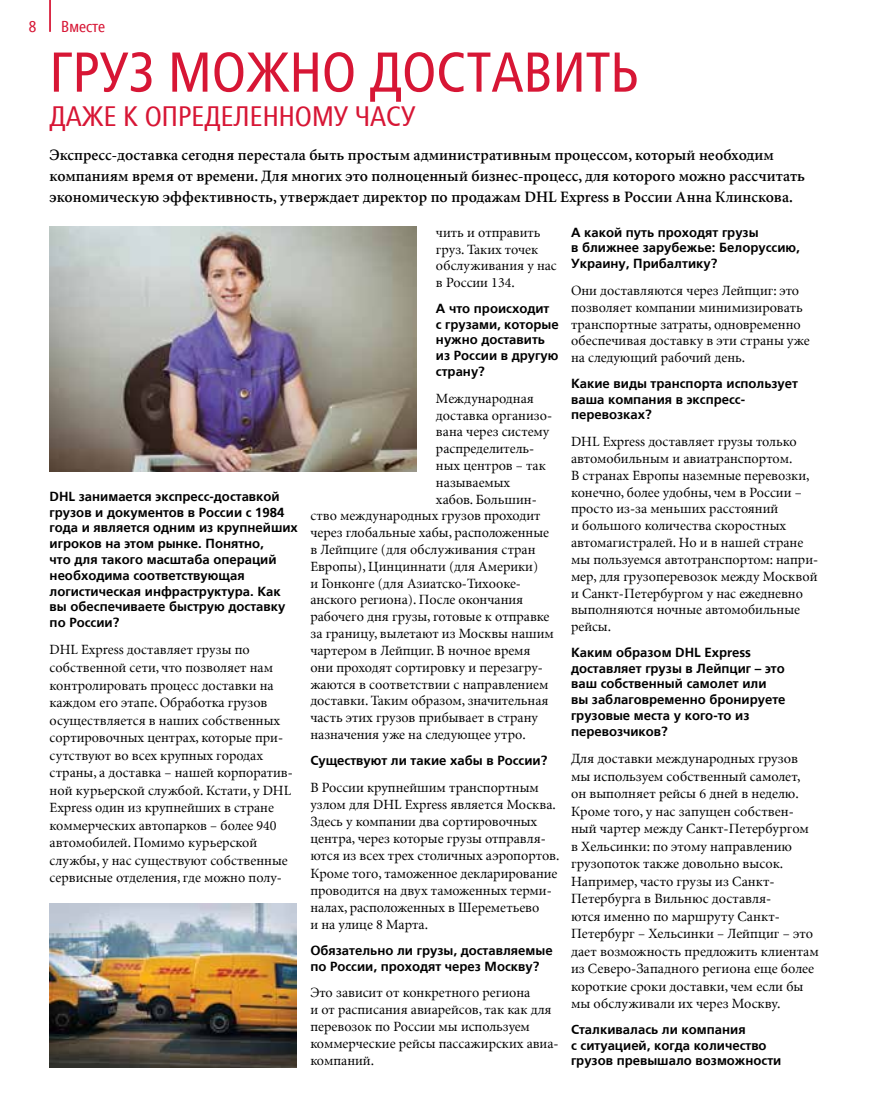
<style>
.page{position:relative;width:869px;height:1117px;background:#fff}
.page>*{position:absolute;margin:0;border:0;box-sizing:border-box;transform-origin:0 0}
.t1{font:condensed 56px "Frutiger LTCYR";color:#d71635}
.t2{font:condensed 28px "Frutiger LTCYR";color:#d71635}
.t3{font:600 15.75px/21px "Minion CYR";color:#000}
.t4{font:condensed 15.75px "Frutiger LTCYR";color:#d71635}
.t5{font:14px/17.5px "Minion CYR";color:#000}
.t6{font:700 13.12px/15.8px "Frutiger LTCYR";color:#000}
</style>
<div class="page">
<hr style="left:49px;top:0;width:2px;height:32px;background:#d71635">
<img style="left:50px;top:227px;width:366px;height:244px">
<img style="left:49px;top:903px;width:247px;height:164px">
<p class="t4" style="left:29px;top:18px;width:9px">8</p>
<p class="t4" style="left:61px;top:18px;width:46px">Вместе</p>
<h1 class="t1" style="left:50px;top:43px;width:590px">Груз можно доставить</h1>
<h2 class="t2" style="left:50px;top:102px;width:143px">даже к определе</h2>
<h2 class="t2" style="left:262px;top:102px;width:154px">нному часу</h2>
<p class="t3" style="left:50px;top:144px;width:756px">Экспресс-доставка сегодня перестала быть простым административным процессом, который необходим компаниям время от времени. Для многих это полноценный бизнес-процесс, для которого можно рассчитать экономическую эффективность, утверждает директор по продажам DHL Express в России Анна Клинскова.</p>
<p class="t6" style="left:50px;top:488px;width:250px">DHL занимается экспресс-доставкой грузов и документов в России с 1984 года и является одним из крупнейших игроков на этом рынке. Понятно,<br>что для такого масштаба операций необходима соответствующая логистическая инфраструктура. Как вы обеспечиваете быструю доставку по России?</p>
<p class="t5" style="left:50px;top:641px;width:245px">DHL Express доставляет грузы по собственной сети, что позволяет нам контролировать процесс доставки на каждом его этапе. Обработка грузов осуществляется в наших собственных сортировочных центрах, которые при&shy;сутствуют во всех крупных городах страны, а доставка – нашей корпоратив&shy;ной курьерской службой. Кстати, у DHL Express один из крупнейших в стране коммерческих автопарков – более 940 автомобилей. Помимо курьерской службы, у нас существуют собственные сервисные отделения, где можно полу-</p>
<p class="t5" style="left:436px;top:224px;width:122px;line-height:16.8px">чить и отправить груз. Таких точек обслуживания у нас в России 134.</p>
<p class="t6" style="left:436px;top:300px;width:124px">А что происходит<br>с грузами, которые нужно доставить из России в другую страну?</p>
<p class="t5" style="left:436px;top:389px;width:99px">Международная</p>
<p class="t5" style="left:436px;top:406px;width:118px">доставка организо-</p>
<p class="t5" style="left:436px;top:423px;width:115px">вана через систему</p>
<p class="t5" style="left:436px;top:439px;width:100px">распределитель-</p>
<p class="t5" style="left:436px;top:456px;width:111px">ных центров – так</p>
<p class="t5" style="left:436px;top:473px;width:76px">называемых</p>
<p class="t5" style="left:436px;top:490px;width:102px">хабов. Большин-</p>
<p class="t5" style="left:310px;top:507px;width:231px">ство международных грузов проходит</p>
<p class="t5" style="left:310px;top:523px;width:240px">через глобальные хабы, расположенные</p>
<p class="t5" style="left:310px;top:540px;width:226px">в Лейпциге (для обслуживания стран</p>
<p class="t5" style="left:310px;top:557px;width:229px">Европы), Цинциннати (для Америки)</p>
<p class="t5" style="left:310px;top:574px;width:212px">и Гонконге (для Азиатско-Тихооке-</p>
<p class="t5" style="left:310px;top:591px;width:214px">анского региона). После окончания</p>
<p class="t5" style="left:310px;top:607px;width:240px">рабочего дня грузы, готовые к отправке</p>
<p class="t5" style="left:310px;top:624px;width:245px">за границу, вылетают из Москвы нашим</p>
<p class="t5" style="left:310px;top:641px;width:221px">чартером в Лейпциг. В ночное время</p>
<p class="t5" style="left:310px;top:658px;width:234px">они проходят сортировку и перезагру-</p>
<p class="t5" style="left:310px;top:675px;width:239px">жаются в соответствии с направлением</p>
<p class="t5" style="left:310px;top:691px;width:239px">доставки. Таким образом, значительная</p>
<p class="t5" style="left:310px;top:708px;width:229px">часть этих грузов прибывает в страну</p>
<p class="t5" style="left:310px;top:725px;width:217px">назначения уже на следующее утро.</p>
<p class="t6" style="left:310px;top:752px;width:238px">Существуют ли такие хабы в России?</p>
<p class="t5" style="left:310px;top:778px;width:250px">В России крупнейшим транспортным узлом для DHL Express является Москва.<br>Здесь у компании два сортировочных центра, через которые грузы отправля&shy;ются из всех трех столичных аэропортов.<br>Кроме того, таможенное декларирование проводится на двух таможенных терми&shy;налах, расположенных в Шереметьево<br>и на улице 8 Марта.</p>
<p class="t6" style="left:310px;top:942px;width:244px">Обязательно ли грузы, доставляемые по России, проходят через Москву?</p>
<p class="t5" style="left:310px;top:983px;width:250px;line-height:16.8px">Это зависит от конкретного региона<br>и от расписания авиарейсов, так как для перевозок по России мы используем коммерческие рейсы пассажирских авиа&shy;компаний.</p>
<p class="t6" style="left:570px;top:224px;width:230px">А какой путь проходят грузы<br>в ближнее зарубежье: Белоруссию,<br>Украину, Прибалтику?</p>
<p class="t5" style="left:570px;top:282px;width:240px;line-height:16.8px">Они доставляются через Лейпциг: это позволяет компании минимизировать транспортные затраты, одновременно обеспечивая доставку в эти страны уже на следующий рабочий день.</p>
<p class="t6" style="left:570px;top:375px;width:228px">Какие виды транспорта использует ваша компания в экспресс&shy;перевозках?</p>
<p class="t5" style="left:570px;top:433px;width:248px;line-height:16.8px">DHL Express доставляет грузы только автомобильным и авиатранспортом.<br>В странах Европы наземные перевозки, конечно, более удобны, чем в России – просто из-за меньших расстояний<br>и большого количества скоростных автомагистралей. Но и в нашей стране мы пользуемся автотранспортом: напри&shy;мер, для грузоперевозок между Москвой и Санкт-Петербургом у нас ежедневно выполняются ночные автомобильные рейсы.</p>
<p class="t6" style="left:570px;top:644px;width:216px">Каким образом DHL Express доставляет грузы в Лейпциг – это ваш собственный самолет или вы заблаговременно бронируете грузовые места у кого-то из перевозчиков?</p>
<p class="t5" style="left:570px;top:749px;width:249px">Для доставки международных грузов мы используем собственный самолет, он выполняет рейсы 6 дней в неделю.<br>Кроме того, у нас запущен собствен&shy;ный чартер между Санкт-Петербургом в Хельсинки: по этому направлению грузопоток также довольно высок.<br>Например, часто грузы из Санкт-Петербурга в Вильнюс доставля-<br>ются именно по маршруту Санкт-Петербург – Хельсинки – Лейпциг – это дает возможность предложить клиентам из Северо-Западного региона еще более короткие сроки доставки, чем если бы мы обслуживали их через Москву.</p>
<p class="t6" style="left:570px;top:1021px;width:212px">Сталкивалась ли компания<br>с ситуацией, когда количество грузов превышало возможности</p>
</div>
